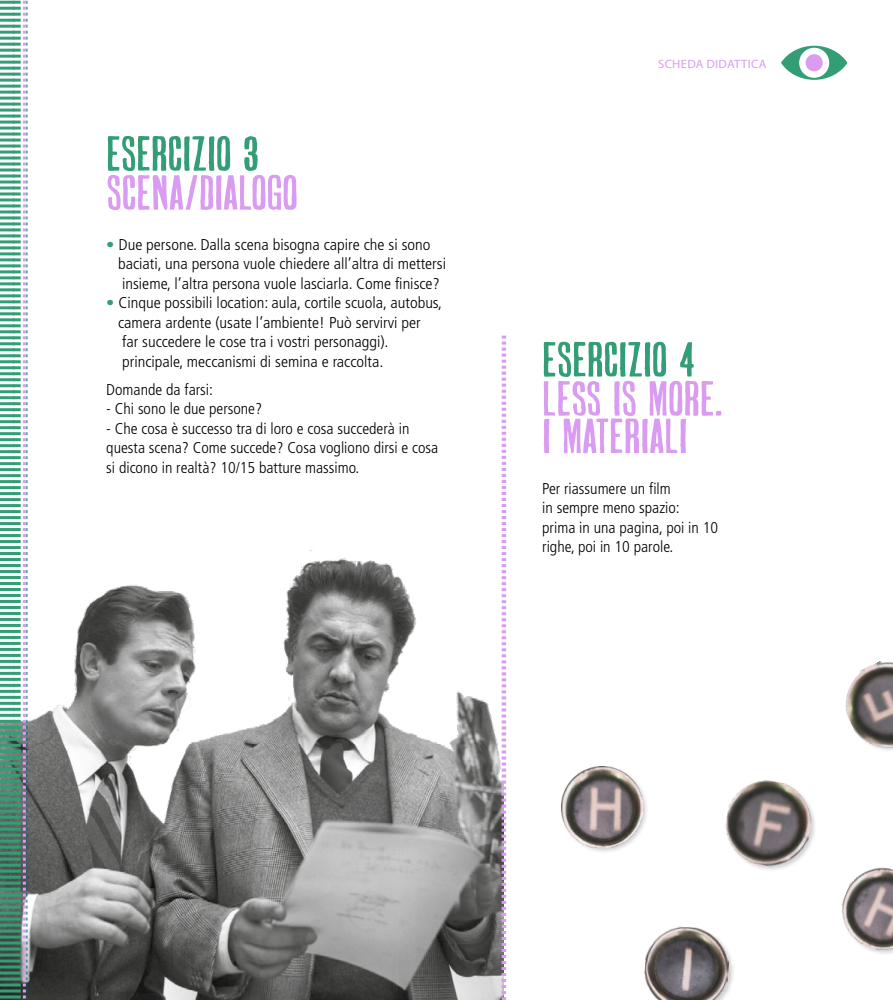
<style>
.page{position:relative;width:893px;height:1000px;background:#fff}
.page>*{position:absolute;margin:0;border:0;box-sizing:border-box;transform-origin:0 0}
.t1{font:54px "Gothic XS Hand Fill";color:#da9cf0;scale:1.4 1}
.t2{font:54px "Gothic XS Hand Fill";color:#339e76;scale:1.4 1}
.t3{font:300 condensed 15.6px/19.5px "Frutiger";color:#000;scale:1.05 1}
.t4{font:300 condensed 15.6px/19.5px "Frutiger";color:#000}
.t5{font:12px "Myriad Pro";letter-spacing:.02em;color:#da9cf0;scale:1.05 1}
.s1{color:#339e76}
</style>
<div class="page">
<img style="left:28px;top:504px;width:474px;height:495px">
<svg style="left:0;top:1px;width:28px;height:998px"></svg>
<svg style="left:781px;top:46px;width:66px;height:34px"></svg>
<svg style="left:502px;top:335px;width:4px;height:664px"></svg>
<img style="left:725px;top:780px;width:90px;height:90px">
<img style="left:845px;top:661px;width:48px;height:89px">
<div style="left:561px;top:765px;width:88px;height:88px;background:#000;opacity:.19"></div>
<img style="left:561px;top:766px;width:81px;height:80px">
<img style="left:841px;top:867px;width:52px;height:87px">
<div style="left:644px;top:926px;width:92px;height:73px;background:#000;opacity:.19"></div>
<img style="left:644px;top:926px;width:87px;height:73px">
<h1 class="t2" style="left:106px;top:130px;width:111px">ESERCIZIO 3</h1>
<h1 class="t1" style="left:106px;top:169px;width:138px">SCENA/DIALOGO</h1>
<p class="t3" style="left:118px;top:234px;width:314px;text-indent:-12px"><span class="s1">•</span> Due persone. Dalla scena bisogna capire che si sono baciati, una persona vuole chiedere all’altra di mettersi insieme, l’altra persona vuole lasciarla. Come finisce?</p>
<p class="t3" style="left:118px;top:293px;width:310px;text-indent:-12px"><span class="s1">•</span> Cinque possibili location: aula, cortile scuola, autobus, camera ardente (usate l’ambiente! Può servirvi per<br>far succedere le cose tra i vostri personaggi). principale, meccanismi di semina e raccolta.</p>
<p class="t4" style="left:106px;top:380px;width:108px">Domande da farsi:</p>
<p class="t4" style="left:106px;top:399px;width:157px">- Chi sono le due persone?</p>
<p class="t4" style="left:106px;top:419px;width:333px">- Che cosa è successo tra di loro e cosa succederà in questa scena? Come succede? Cosa vogliono dirsi e cosa si dicono in realtà? 10/15 batture massimo.</p>
<p class="t5" style="left:658px;top:56px;width:105px">SCHEDA DIDATTICA</p>
<h1 class="t2" style="left:542px;top:335px;width:111px">ESERCIZIO 4</h1>
<h1 class="t1" style="left:542px;top:374px;width:131px">LESS IS MORE.</h1>
<h1 class="t1" style="left:542px;top:412px;width:105px">I MATERIALI</h1>
<p class="t4" style="left:542px;top:478px;width:177px">Per riassumere un film<br>in sempre meno spazio:<br>prima in una pagina, poi in 10 righe, poi in 10 parole.</p>
</div>
